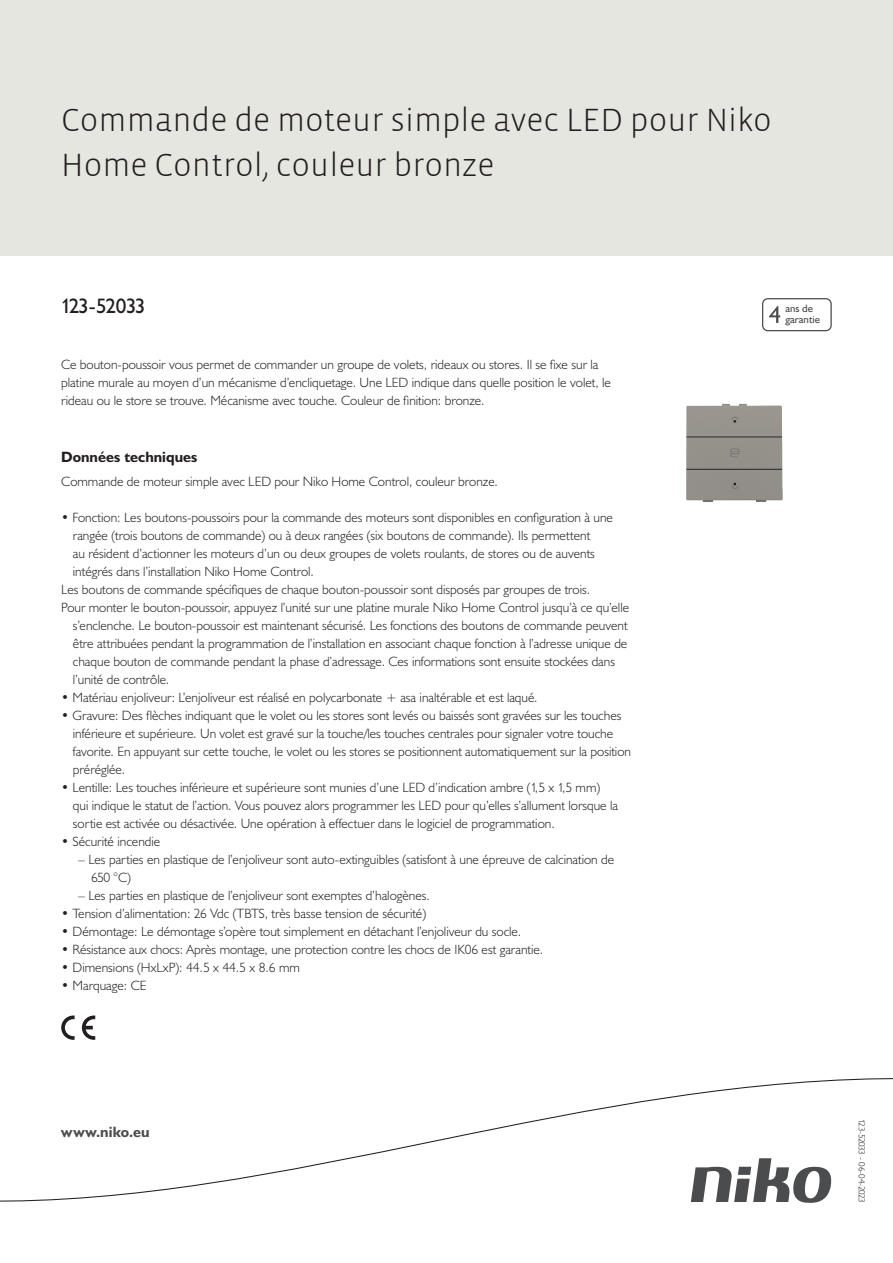
<style>
.page{position:relative;width:893px;height:1263px;background:#fff}
.page>*{position:absolute;margin:0;border:0;box-sizing:border-box;transform-origin:0 0}
.Title_datasheets{font:300 33px/45px "Vista Sans";color:#231f20}
.Article_number{font:21px "Humanist 521 BT";letter-spacing:-.05em;color:#231f20}
.Titles_parts{font:700 15px "Humanist 521 BT";color:#231f20}
.titel_afbeelding{font:700 15px "Humanist 521 BT";letter-spacing:.005em;color:#4b4c4d}
.USP_Bullets{font:300 13.5px/18px "Humanist 521 BT";color:#231f20}
.Platte_tekst_CAB{font:300 13.5px/18px "Humanist 521 BT";color:#231f20}
.USP_Bullets_level_2{font:300 13.5px/18px "Humanist 521 BT";color:#231f20}
.t1{font:10.8px/10.8px "Humanist 521 BT";color:#4b4c4d}
.Revision{font:300 9px "Humanist 521 BT";letter-spacing:-.03em;color:#231f20}
</style>
<div class="page">
<div style="left:0;top:0;width:893px;height:255px;background:#e6e6e0"></div>
<svg style="left:82px;top:1015px;width:13px;height:25px"></svg>
<svg style="left:61px;top:1015px;width:14px;height:25px"></svg>
<svg style="left:762px;top:298px;width:70px;height:33px"></svg>
<svg style="left:0;top:1078px;width:893px;height:125px"></svg>
<img style="left:686px;top:403px;width:97px;height:99px">
<p class="Title_datasheets" style="left:61px;top:98px;width:712px">Commande de moteur simple avec LED pour Niko<br>Home Control, couleur bronze</p>
<p class="Article_number" style="left:61px;top:293px;width:86px">123-52033</p>
<p class="t1" style="left:785px;top:303px;width:36px">ans de garantie</p>
<p class="Platte_tekst_CAB" style="left:61px;top:355px;width:551px">Ce bouton-poussoir vous permet de commander un groupe de volets, rideaux ou stores. Il se fixe sur la platine murale au moyen d’un mécanisme d’encliquetage. Une LED indique dans quelle position le volet, le rideau ou le store se trouve. Mécanisme avec touche. Couleur de finition: bronze.</p>
<p class="Titles_parts" style="left:61px;top:447px;width:138px">Données techniques</p>
<p class="Platte_tekst_CAB" style="left:61px;top:472px;width:438px">Commande de moteur simple avec LED pour Niko Home Control, couleur bronze.</p>
<p class="USP_Bullets" style="left:73px;top:508px;width:542px;text-indent:-12px">• Fonction: Les boutons-poussoirs pour la commande des moteurs sont disponibles en configuration à une rangée (trois boutons de commande) ou à deux rangées (six boutons de commande). Ils permettent<br>au résident d’actionner les moteurs d’un ou deux groupes de volets roulants, de stores ou de auvents intégrés dans l’installation Niko Home Control.</p>
<p class="USP_Bullets" style="left:61px;top:580px;width:530px">Les boutons de commande spécifiques de chaque bouton-poussoir sont disposés par groupes de trois.</p>
<p class="USP_Bullets" style="left:73px;top:598px;width:558px;text-indent:-12px">Pour monter le bouton-poussoir, appuyez l’unité sur une platine murale Niko Home Control jusqu’à ce qu’elle s’enclenche. Le bouton-poussoir est maintenant sécurisé. Les fonctions des boutons de commande peuvent être attribuées pendant la programmation de l’installation en associant chaque fonction à l’adresse unique de chaque bouton de commande pendant la phase d’adressage. Ces informations sont ensuite stockées dans l’unité de contrôle.</p>
<p class="USP_Bullets" style="left:61px;top:688px;width:478px">• Matériau enjoliveur: L’enjoliveur est réalisé en polycarbonate + asa inaltérable et est laqué.</p>
<p class="USP_Bullets" style="left:73px;top:706px;width:560px;text-indent:-12px">• Gravure: Des flèches indiquant que le volet ou les stores sont levés ou baissés sont gravées sur les touches inférieure et supérieure. Un volet est gravé sur la touche/les touches centrales pour signaler votre touche favorite. En appuyant sur cette touche, le volet ou les stores se positionnent automatiquement sur la position préréglée.</p>
<p class="USP_Bullets" style="left:73px;top:778px;width:547px;text-indent:-12px">• Lentille: Les touches inférieure et supérieure sont munies d’une LED d’indication ambre (1,5 x 1,5 mm) qui indique le statut de l’action. Vous pouvez alors programmer les LED pour qu’elles s’allument lorsque la sortie est activée ou désactivée. Une opération à effectuer dans le logiciel de programmation.</p>
<p class="USP_Bullets" style="left:61px;top:832px;width:101px">• Sécurité incendie</p>
<p class="USP_Bullets_level_2" style="left:91px;top:850px;width:525px;text-indent:-13px">– Les parties en plastique de l’enjoliveur sont auto-extinguibles (satisfont à une épreuve de calcination de<br>650 °C)</p>
<p class="USP_Bullets_level_2" style="left:78px;top:886px;width:353px">– Les parties en plastique de l’enjoliveur sont exemptes d’halogènes.</p>
<p class="USP_Bullets" style="left:61px;top:904px;width:366px">• Tension d’alimentation: 26 Vdc (TBTS, très basse tension de sécurité)</p>
<p class="USP_Bullets" style="left:61px;top:922px;width:461px">• Démontage: Le démontage s’opère tout simplement en détachant l’enjoliveur du socle.</p>
<p class="USP_Bullets" style="left:61px;top:940px;width:483px">• Résistance aux chocs: Après montage, une protection contre les chocs de IK06 est garantie.</p>
<p class="USP_Bullets" style="left:61px;top:958px;width:240px">• Dimensions (HxLxP): 44.5 x 44.5 x 8.6 mm</p>
<p class="USP_Bullets" style="left:61px;top:976px;width:87px">• Marquage: CE</p>
<p class="titel_afbeelding" style="left:61px;top:1122px;width:90px">www.niko.eu</p>
<p class="Revision" style="left:868px;top:1119px;width:85px;rotate:90deg">123-52033 - 06-04-2023</p>
</div>
